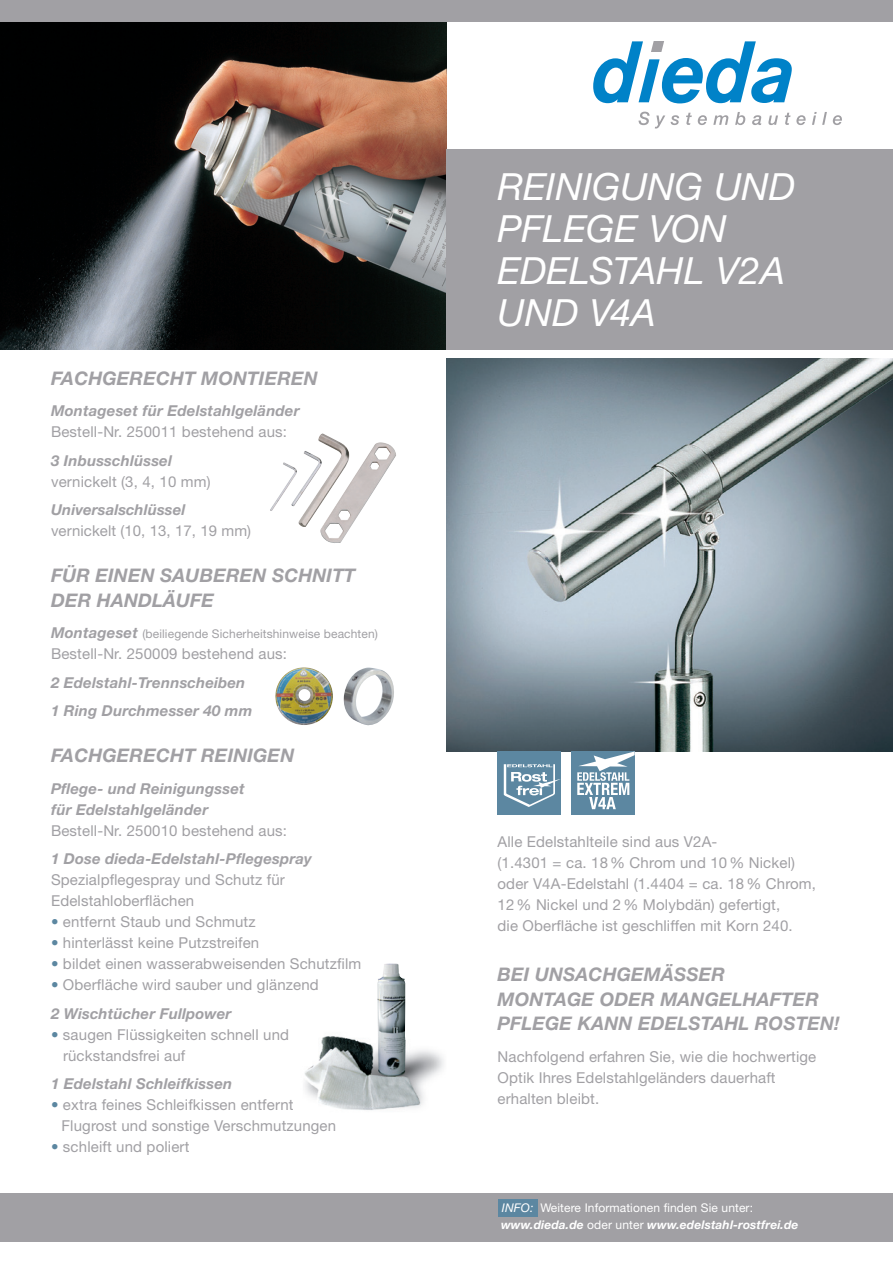
<style>
.page{position:relative;width:893px;height:1263px;background:#fff}
.page>*{position:absolute;margin:0;border:0;box-sizing:border-box;transform-origin:0 0}
.t1{font:italic 37.5px/42px "Helvetica Neue LT Pro";letter-spacing:-.005em;color:#fff}
.t2{font:italic 700 18.75px/24.8px "Helvetica Neue LT Pro";letter-spacing:.01em;color:#a1a0a4}
.t3{font:15px/21px "Helvetica Neue LT Pro";letter-spacing:.01em;color:#a1a0a4}
.t4{font:italic 700 15px/28.5px "Helvetica Neue LT Pro";letter-spacing:.01em;color:#a1a0a4}
.t5{font:12px/16.5px "Helvetica Neue LT Pro";letter-spacing:.01em;color:#fff}
.t6{font:12px "Helvetica Neue LT Pro";letter-spacing:.01em;color:#a1a0a4}
.s1{font-weight:700;font-style:italic;font-size:15px}
.s2{color:#5c87a1}
.s3{font-weight:700;font-style:italic}
.s4{font-style:italic}
</style>
<div class="page">
<img style="left:304px;top:963px;width:140px;height:147px">
<div style="left:0;top:1193px;width:893px;height:48px;background:#a1a0a4"></div>
<div style="left:498px;top:1199px;width:39px;height:17px;background:#5c87a1"></div>
<img style="left:446px;top:358px;width:447px;height:393px">
<div style="left:497px;top:751px;width:64px;height:64px;background:#5c87a1"></div>
<svg style="left:504px;top:764px;width:56px;height:43px"></svg>
<div style="left:571px;top:752px;width:64px;height:63px;background:#5c87a1"></div>
<svg style="left:577px;top:751px;width:58px;height:58px"></svg>
<img style="left:0;top:21px;width:446px;height:329px">
<img style="left:270px;top:433px;width:126px;height:110px">
<div style="left:446px;top:149px;width:447px;height:201px;background:#a1a0a4"></div>
<img style="left:287px;top:667px;width:17px;height:6px">
<img style="left:343px;top:667px;width:51px;height:59px">
<div style="left:0;top:0;width:893px;height:21px;background:#a1a0a4"></div>
<svg style="left:638px;top:112px;width:27px;height:17px"></svg>
<svg style="left:671px;top:115px;width:8px;height:10px"></svg>
<svg style="left:686px;top:113px;width:6px;height:12px"></svg>
<svg style="left:698px;top:115px;width:9px;height:10px"></svg>
<svg style="left:713px;top:115px;width:15px;height:10px"></svg>
<svg style="left:735px;top:112px;width:10px;height:13px"></svg>
<svg style="left:752px;top:115px;width:9px;height:10px"></svg>
<svg style="left:768px;top:115px;width:10px;height:10px"></svg>
<svg style="left:785px;top:113px;width:5px;height:12px"></svg>
<svg style="left:796px;top:115px;width:10px;height:10px"></svg>
<svg style="left:812px;top:112px;width:15px;height:13px"></svg>
<svg style="left:833px;top:115px;width:9px;height:10px"></svg>
<svg style="left:593px;top:41px;width:199px;height:62px"></svg>
<p class="t2" style="left:51px;top:365px;width:268px">Fachgerecht montieren</p>
<p class="t4" style="left:51px;top:396px;width:251px">Montageset für Edelstahlgeländer</p>
<p class="t3" style="left:51px;top:421px;width:237px">Bestell-Nr. 250011 bestehend aus:</p>
<p class="t4" style="left:51px;top:446px;width:122px">3 Inbusschlüssel</p>
<p class="t3" style="left:51px;top:471px;width:161px">vernickelt (3, 4, 10 mm)</p>
<p class="t4" style="left:51px;top:495px;width:136px">Universalschlüssel</p>
<p class="t3" style="left:51px;top:520px;width:202px">vernickelt (10, 13, 17, 19 mm)</p>
<p class="t2" style="left:51px;top:562px;width:306px">Für einen sauberen Schnitt der Handläufe</p>
<p class="t6" style="left:51px;top:627px;width:328px"><span class="s1">Montageset</span> (beiliegende Sicherheitshinweise beachten)</p>
<p class="t3" style="left:51px;top:643px;width:237px">Bestell-Nr. 250009 bestehend aus:</p>
<p class="t4" style="left:51px;top:668px;width:203px">2 Edelstahl-Trennscheiben<br>1 Ring Durchmesser 40 mm</p>
<p class="t2" style="left:51px;top:742px;width:245px">Fachgerecht reinigen</p>
<p class="t4" style="left:51px;top:777px;width:195px;line-height:21px">Pflege- und Reinigungsset für Edelstahlgeländer</p>
<p class="t3" style="left:51px;top:819px;width:237px">Bestell-Nr. 250010 bestehend aus:</p>
<p class="t4" style="left:51px;top:844px;width:262px">1 Dose dieda-Edelstahl-Pflegespray</p>
<p class="t3" style="left:51px;top:869px;width:235px">Spezialpflegespray und Schutz für<br>Edelstahloberflächen</p>
<p class="t3" style="left:51px;top:911px;width:206px"><span class="s2">•</span> entfernt Staub und Schmutz</p>
<p class="t3" style="left:51px;top:932px;width:210px"><span class="s2">•</span> hinterlässt keine Putzstreifen</p>
<p class="t3" style="left:51px;top:953px;width:312px"><span class="s2">•</span> bildet einen wasserabweisenden Schutzfilm</p>
<p class="t3" style="left:51px;top:970px;width:269px;line-height:28.5px"><span class="s2">•</span> Oberfläche wird sauber und glänzend<br><span class="s3">2 Wischtücher Fullpower</span></p>
<p class="t3" style="left:63px;top:1023px;width:228px;text-indent:-12px"><span class="s2">•</span> saugen Flüssigkeiten schnell und rückstandsfrei auf</p>
<p class="t4" style="left:51px;top:1069px;width:183px">1 Edelstahl Schleifkissen</p>
<p class="t3" style="left:62px;top:1094px;width:276px;text-indent:-10px"><span class="s2">•</span> extra feines Schleifkissen entfernt<br>Flugrost und sonstige Verschmutzungen</p>
<p class="t3" style="left:51px;top:1136px;width:140px"><span class="s2">•</span> schleift und poliert</p>
<h1 class="t1" style="left:497px;top:165px;width:299px">REINIGUNG und<br>PFLEGE VON<br>EDELSTAHL V2A<br>UND V4A</h1>
<p class="t3" style="left:497px;top:831px;width:320px">Alle Edelstahlteile sind aus V2A-<br>(1.4301 = ca. 18% Chrom und 10% Nickel) oder V4A-Edelstahl (1.4404 = ca. 18% Chrom, 12% Nickel und 2% Molybdän) gefertigt,<br>die Oberfläche ist geschliffen mit Korn 240.</p>
<p class="t2" style="left:497px;top:961px;width:344px">Bei unsachgemäSSer<br>Montage oder mangelhafter<br>Pfl ege kann Edel stahl rosten!</p>
<p class="t3" style="left:497px;top:1046px;width:320px">Nachfolgend erfahren Sie, wie die hochwertige<br>Optik Ihres Edelstahlgeländers dauerhaft erhalten bleibt.</p>
<p class="t5" style="left:501px;top:1199px;width:299px"><span class="s4">INFO:</span> Weitere Informationen finden Sie unter: <span class="s3">www.dieda.de</span> oder unter <span class="s3">www.edelstahl-rostfrei.de</span></p>
</div>
